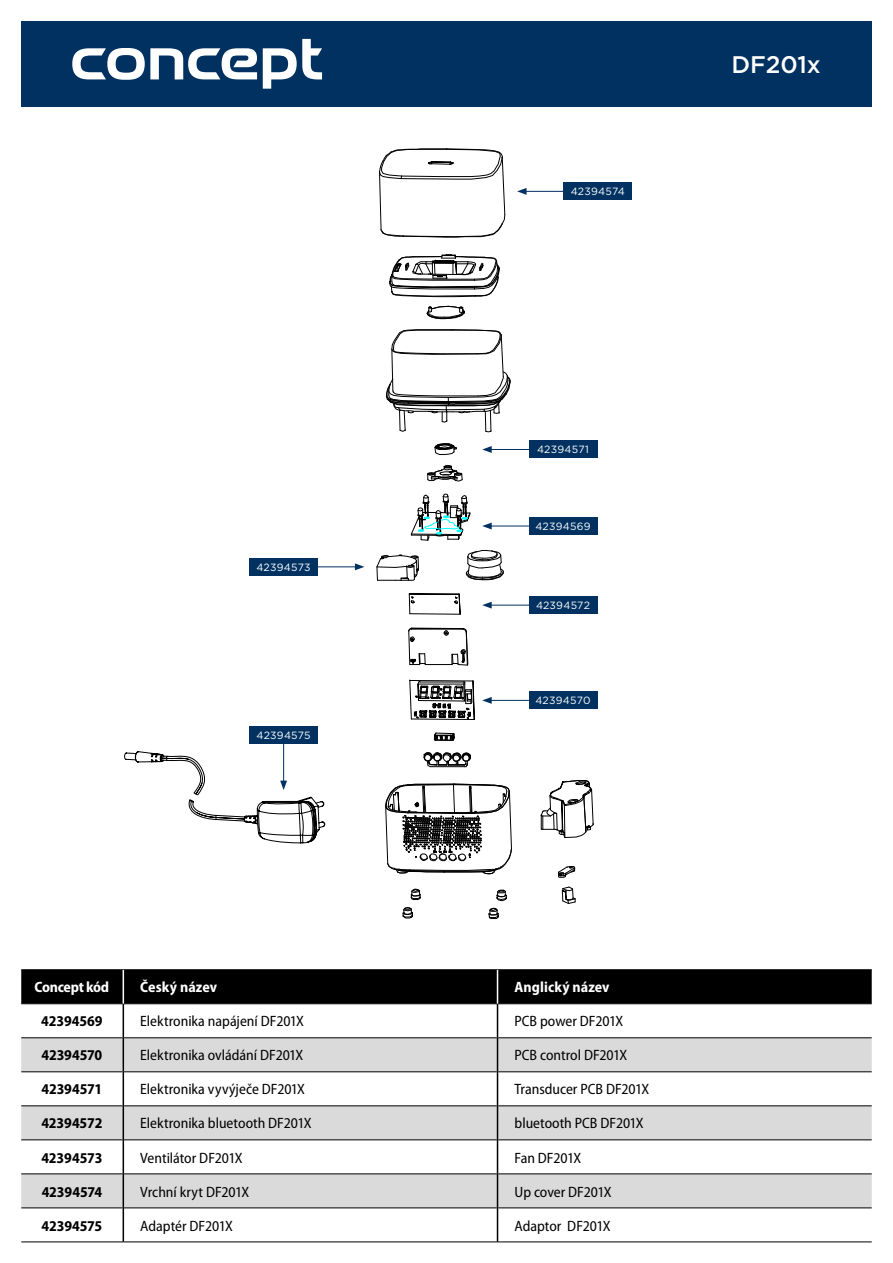
<style>
.page{position:relative;width:893px;height:1263px;background:#fff}
.page>*{position:absolute;margin:0;border:0;box-sizing:border-box;transform-origin:0 0}
.t1{font:500 24px "Gotham";letter-spacing:-.005em;color:#fff}
.t2{font:semi-condensed 15px "Myriad Pro";letter-spacing:-.005em;color:#000}
.t3{font:700 semi-condensed 15px "Myriad Pro";letter-spacing:-.01em;color:#000}
.t4{font:700 semi-condensed 15px "Myriad Pro";letter-spacing:.005em;color:#fff}
.t5{font:700 semi-condensed 15px "Myriad Pro";letter-spacing:-.02em;color:#fff}
.t6{font:10.5px "Gotham";letter-spacing:.02em;color:#fff}
</style>
<div class="page">
<div style="left:21px;top:21px;width:851px;height:85px;background:#003160"></div>
<svg style="left:72px;top:39px;width:250px;height:50px"></svg>
<div style="left:250px;top:558px;width:68px;height:17px;background:#003160"></div>
<div style="left:564px;top:183px;width:68px;height:17px;background:#003160"></div>
<div style="left:529px;top:517px;width:68px;height:17px;background:#003160"></div>
<div style="left:529px;top:441px;width:68px;height:17px;background:#003160"></div>
<div style="left:529px;top:597px;width:68px;height:17px;background:#003160"></div>
<div style="left:529px;top:692px;width:68px;height:17px;background:#003160"></div>
<hr style="left:313px;top:566px;width:44px;height:1px;background:#003160">
<svg style="left:355px;top:563px;width:9px;height:7px"></svg>
<svg style="left:376px;top:148px;width:218px;height:771px"></svg>
<div style="left:250px;top:726px;width:68px;height:17px;background:#003160"></div>
<hr style="left:283px;top:739px;width:1px;height:44px;background:#003160">
<svg style="left:124px;top:750px;width:202px;height:94px"></svg>
<div style="left:21px;top:970px;width:851px;height:33px;background:#000"></div>
<svg style="left:21px;top:1004px;width:851px;height:238px"></svg>
<svg style="left:21px;top:1038px;width:851px;height:169px;fill:#dadada"></svg>
<hr style="left:21px;top:969px;width:102px;height:1px;background:#000">
<hr style="left:123px;top:969px;width:374px;height:1px;background:#000">
<hr style="left:497px;top:969px;width:375px;height:1px;background:#000">
<hr style="left:21px;top:1003px;width:102px;height:1px;background:#000">
<hr style="left:123px;top:1003px;width:374px;height:1px;background:#000">
<hr style="left:497px;top:1003px;width:375px;height:1px;background:#000">
<hr style="left:21px;top:1037px;width:102px;height:1px;background:#000">
<hr style="left:124px;top:1037px;width:373px;height:1px;background:#000">
<hr style="left:498px;top:1037px;width:374px;height:1px;background:#000">
<hr style="left:21px;top:1071px;width:102px;height:1px;background:#000">
<hr style="left:124px;top:1071px;width:373px;height:1px;background:#000">
<hr style="left:498px;top:1071px;width:374px;height:1px;background:#000">
<hr style="left:21px;top:1105px;width:102px;height:1px;background:#000">
<hr style="left:124px;top:1105px;width:373px;height:1px;background:#000">
<hr style="left:498px;top:1105px;width:374px;height:1px;background:#000">
<hr style="left:21px;top:1139px;width:102px;height:1px;background:#000">
<hr style="left:124px;top:1139px;width:373px;height:1px;background:#000">
<hr style="left:498px;top:1139px;width:374px;height:1px;background:#000">
<hr style="left:21px;top:1173px;width:102px;height:1px;background:#000">
<hr style="left:124px;top:1173px;width:373px;height:1px;background:#000">
<hr style="left:498px;top:1173px;width:374px;height:1px;background:#000">
<hr style="left:21px;top:1207px;width:102px;height:1px;background:#000">
<hr style="left:124px;top:1207px;width:373px;height:1px;background:#000">
<hr style="left:498px;top:1207px;width:374px;height:1px;background:#000">
<hr style="left:21px;top:1242px;width:102px;height:1px;background:#000">
<hr style="left:123px;top:1242px;width:374px;height:1px;background:#000">
<hr style="left:497px;top:1242px;width:375px;height:1px;background:#000">
<hr style="left:123px;top:1004px;width:1px;height:34px;background:#000">
<hr style="left:497px;top:1004px;width:1px;height:34px;background:#000">
<hr style="left:123px;top:1038px;width:1px;height:34px;background:#000">
<hr style="left:497px;top:1038px;width:1px;height:34px;background:#000">
<hr style="left:123px;top:1072px;width:1px;height:34px;background:#000">
<hr style="left:497px;top:1072px;width:1px;height:34px;background:#000">
<hr style="left:123px;top:1106px;width:1px;height:34px;background:#000">
<hr style="left:497px;top:1106px;width:1px;height:34px;background:#000">
<hr style="left:123px;top:1140px;width:1px;height:34px;background:#000">
<hr style="left:497px;top:1140px;width:1px;height:34px;background:#000">
<hr style="left:123px;top:1174px;width:1px;height:34px;background:#000">
<hr style="left:497px;top:1174px;width:1px;height:34px;background:#000">
<hr style="left:123px;top:1208px;width:1px;height:34px;background:#000">
<hr style="left:497px;top:1208px;width:1px;height:34px;background:#000">
<hr style="left:123px;top:970px;width:1px;height:33px;background:#fff">
<hr style="left:497px;top:970px;width:1px;height:33px;background:#fff">
<p class="t6" style="left:571px;top:185px;width:56px">42394574</p>
<h1 class="t1" style="left:731px;top:49px;width:91px">DF201x</h1>
<p class="t6" style="left:537px;top:443px;width:53px">42394571</p>
<p class="t6" style="left:257px;top:560px;width:56px">42394573</p>
<p class="t6" style="left:257px;top:728px;width:56px">42394575</p>
<p class="t6" style="left:535px;top:519px;width:57px">42394569</p>
<p class="t6" style="left:536px;top:598px;width:56px">42394572</p>
<p class="t6" style="left:535px;top:694px;width:56px">42394570</p>
<p class="t5" style="left:35px;top:979px;width:76px">Concept kód</p>
<p class="t4" style="left:140px;top:979px;width:78px">Český název</p>
<p class="t4" style="left:514px;top:979px;width:97px">Anglický název</p>
<p class="t3" style="left:41px;top:1013px;width:63px">42394569</p>
<p class="t2" style="left:140px;top:1013px;width:165px">Elektronika napájení DF201X</p>
<p class="t2" style="left:514px;top:1013px;width:110px">PCB power DF201X</p>
<p class="t3" style="left:41px;top:1047px;width:62px">42394570</p>
<p class="t2" style="left:140px;top:1047px;width:165px">Elektronika ovládání DF201X</p>
<p class="t2" style="left:514px;top:1047px;width:114px">PCB control DF201X</p>
<p class="t3" style="left:41px;top:1081px;width:62px">42394571</p>
<p class="t2" style="left:140px;top:1081px;width:166px">Elektronika vyvýječe DF201X</p>
<p class="t2" style="left:514px;top:1081px;width:136px">Transducer PCB DF201X</p>
<p class="t3" style="left:41px;top:1115px;width:63px">42394572</p>
<p class="t2" style="left:140px;top:1115px;width:173px">Elektronika bluetooth DF201X</p>
<p class="t2" style="left:514px;top:1115px;width:131px">bluetooth PCB DF201X</p>
<p class="t3" style="left:41px;top:1149px;width:63px">42394573</p>
<p class="t2" style="left:140px;top:1149px;width:104px">Ventilátor DF201X</p>
<p class="t2" style="left:514px;top:1149px;width:68px">Fan DF201X</p>
<p class="t3" style="left:42px;top:1183px;width:62px">42394574</p>
<p class="t2" style="left:140px;top:1183px;width:110px">Vrchní kryt DF201X</p>
<p class="t2" style="left:514px;top:1183px;width:98px">Up cover DF201X</p>
<p class="t3" style="left:42px;top:1217px;width:62px">42394575</p>
<p class="t2" style="left:140px;top:1217px;width:94px">Adaptér DF201X</p>
<p class="t2" style="left:514px;top:1217px;width:98px">Adaptor DF201X</p>
</div>
